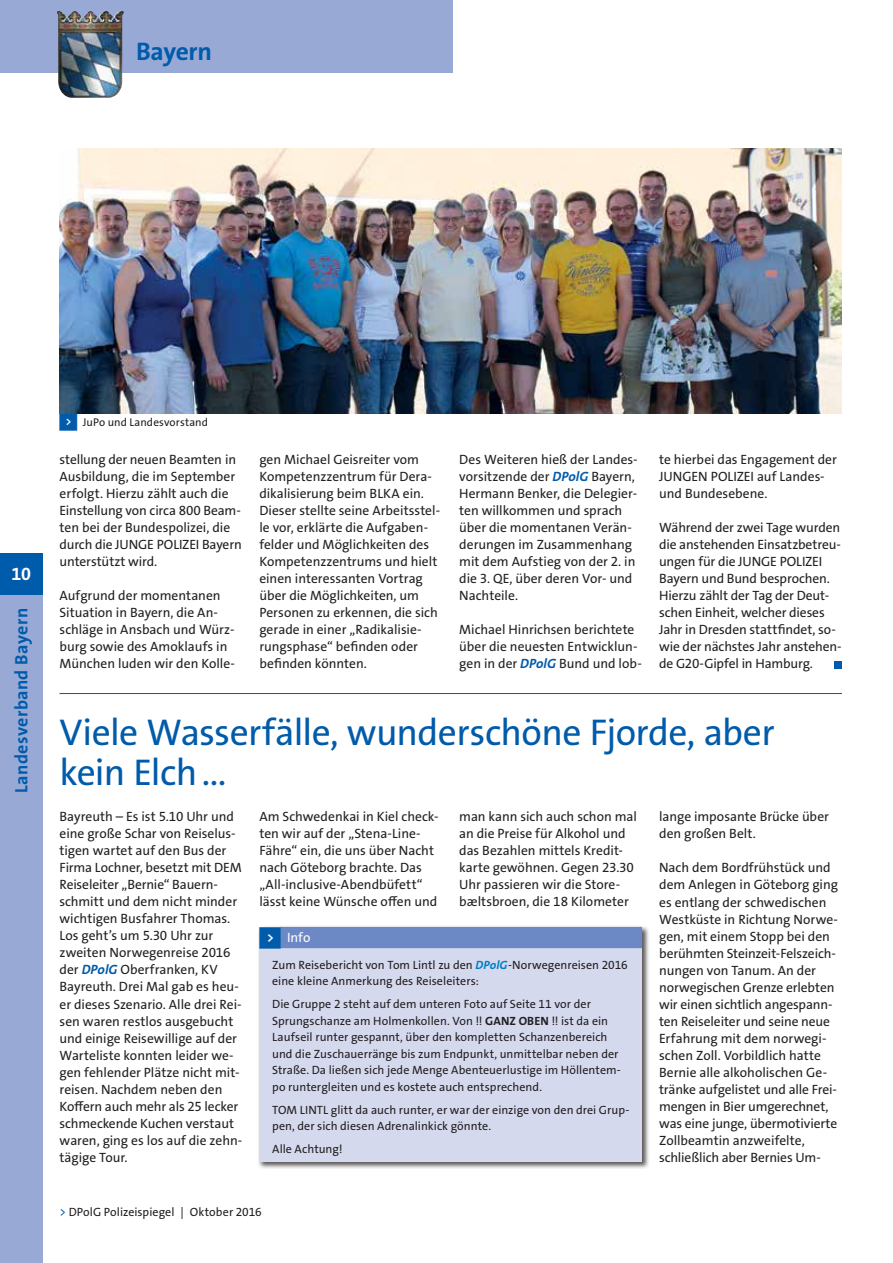
<style>
.page{position:relative;width:893px;height:1263px;background:#fff}
.page>*{position:absolute;margin:0;border:0;box-sizing:border-box;transform-origin:0 0}
.t1{font:37.5px/40.5px "The Sans Os F";letter-spacing:-.015em;color:#005baa}
.t2{font:700 25.5px "The Sans Os F";letter-spacing:-.01em;color:#005baa}
.t3{font:700 18px "The Sans Os F";letter-spacing:.02em;color:#005baa}
.t4{font:700 18px "The Sans Os F";color:#fff}
.t5{font:13.5px/17px "The Sans Os F";letter-spacing:-.005em;color:#231f20}
.t6{font:13.5px "The Sans Os F";color:#fff}
.t7{font:12px/16.5px "The Sans Os F";letter-spacing:.005em;color:#231f20}
.t8{font:11.25px "The Sans Os F";letter-spacing:.01em;color:#231f20}
.s1{font-family:"Top Numbers";color:#005baa}
.s2{font-weight:700;font-style:italic;color:#005baa}
.s3{font-weight:700;font-style:italic;color:#007dc5}
.s4{font-weight:700}
.s5{color:#005baa}
</style>
<div class="page">
<div style="left:835px;top:661px;width:7px;height:7px;background:#005baa"></div>
<img style="left:60px;top:149px;width:782px;height:264px">
<hr style="left:60px;top:693px;width:782px;height:1px;background:#005baa">
<div style="left:258px;top:925px;width:392px;height:244px;background:#231f20;opacity:.75"></div>
<div style="left:259px;top:927px;width:383px;height:234px;background:#d4d9ee"></div>
<div style="left:280px;top:927px;width:362px;height:21px;background:#6d89c5"></div>
<div style="left:264px;top:929px;width:12px;height:17px;background:#fff"></div>
<div style="left:0;top:553px;width:43px;height:42px;background:#005baa"></div>
<div style="left:0;top:595px;width:43px;height:668px;background:#98a9d6"></div>
<div style="left:0;top:0;width:453px;height:72px;background:#98a9d6"></div>
<img style="left:68px;top:11px;width:53px;height:11px">
<h2 class="t2" style="left:136px;top:35px;width:77px">Bayern</h2>
<h3 class="t4" style="left:12px;top:562px;width:21px">10</h3>
<h3 class="t3" style="left:10px;top:793px;width:187px;rotate:-90deg">Landesverband Bayern</h3>
<p class="t8" style="left:60px;top:415px;width:150px"><span class="s1">&lt;</span> JuPo und Landesvorstand</p>
<p class="t5" style="left:60px;top:451px;width:184px">stellung der neuen Beamten in<br>Ausbildung, die im September erfolgt. Hierzu zählt auch die<br>Einstellung von circa 800 Beam&shy;ten bei der Bundespolizei, die durch die JUNGE POLIZEI Bayern unterstützt wird.</p>
<p class="t5" style="left:60px;top:587px;width:177px">Aufgrund der momentanen<br>Situation in Bayern, die An&shy;schläge in Ansbach und Würz&shy;burg sowie des Amoklaufs in<br>München luden wir den Kolle-</p>
<p class="t5" style="left:259px;top:451px;width:182px">gen Michael Geisreiter vom<br>Kompetenzzentrum für Dera&shy;dikalisierung beim BLKA ein.<br>Dieser stellte seine Arbeitsstel&shy;le vor, erklärte die Aufgaben&shy;felder und Möglichkeiten des<br>Kompetenzzentrums und hielt einen interessanten Vortrag über die Möglichkeiten, um<br>Personen zu erkennen, die sich gerade in einer „Radikalisie&shy;rungsphase“ befinden oder befinden könnten.</p>
<p class="t5" style="left:459px;top:451px;width:180px">Des Weiteren hieß der Landes&shy;vorsitzende der <span class="s2">DPolG</span> Bayern,<br>Hermann Benker, die Delegier&shy;ten willkommen und sprach über die momentanen Verän&shy;derungen im Zusammenhang mit dem Aufstieg von der 2. in die 3. QE, über deren Vor- und<br>Nachteile.</p>
<p class="t5" style="left:459px;top:621px;width:184px">Michael Hinrichsen berichtete über die neuesten Entwicklun&shy;gen in der <span class="s2">DPolG</span> Bund und lob-</p>
<p class="t5" style="left:659px;top:451px;width:179px">te hierbei das Engagement der<br>JUNGEN POLIZEI auf Landes&shy;und Bundesebene.</p>
<p class="t5" style="left:659px;top:519px;width:184px">Während der zwei Tage wurden die anstehenden Einsatzbetreu&shy;ungen für die JUNGE POLIZEI<br>Bayern und Bund besprochen.<br>Hierzu zählt der Tag der Deut&shy;schen Einheit, welcher dieses<br>Jahr in Dresden stattfindet, so&shy;wie der nächstes Jahr anstehen&shy;de G20-Gipfel in Hamburg.</p>
<h1 class="t1" style="left:60px;top:712px;width:717px">Viele Wasserfälle, wunderschöne Fjorde, aber kein Elch…</h1>
<p class="t5" style="left:60px;top:808px;width:184px">Bayreuth – Es ist 5.10 Uhr und eine große Schar von Reiselus&shy;tigen wartet auf den Bus der<br>Firma Lochner, besetzt mit DEM<br>Reiseleiter „Bernie“ Bauern&shy;schmitt und dem nicht minder wichtigen Busfahrer Thomas.<br>Los geht’s um 5.30 Uhr zur zweiten Norwegenreise 2016 der <span class="s2">DPolG</span> Oberfranken, KV<br>Bayreuth. Drei Mal gab es heu&shy;er dieses Szenario. Alle drei Rei&shy;sen waren restlos ausgebucht und einige Reisewillige auf der<br>Warteliste konnten leider we&shy;gen fehlender Plätze nicht mit&shy;reisen. Nachdem neben den<br>Koffern auch mehr als 25 lecker schmeckende Kuchen verstaut waren, ging es los auf die zehn&shy;tägige Tour.</p>
<p class="t5" style="left:259px;top:808px;width:181px">Am Schwedenkai in Kiel check&shy;ten wir auf der „Stena-Line-<br>Fähre“ ein, die uns über Nacht nach Göteborg brachte. Das „All-inclusive-Abendbüfett“ lässt keine Wünsche offen und</p>
<p class="t5" style="left:459px;top:808px;width:179px">man kann sich auch schon mal an die Preise für Alkohol und das Bezahlen mittels Kredit&shy;karte gewöhnen. Gegen 23.30<br>Uhr passieren wir die Store&shy;bæltsbroen, die 18 Kilometer</p>
<p class="t5" style="left:659px;top:808px;width:171px">lange imposante Brücke über den großen Belt.</p>
<p class="t5" style="left:659px;top:859px;width:180px">Nach dem Bordfrühstück und dem Anlegen in Göteborg ging es entlang der schwedischen<br>Westküste in Richtung Norwe&shy;gen, mit einem Stopp bei den berühmten Steinzeit-Felszeich&shy;nungen von Tanum. An der norwegischen Grenze erlebten wir einen sichtlich angespann&shy;ten Reiseleiter und seine neue<br>Erfahrung mit dem norwegi&shy;schen Zoll. Vorbildlich hatte<br>Bernie alle alkoholischen Ge&shy;tränke aufgelistet und alle Frei&shy;mengen in Bier umgerechnet, was eine junge, übermotivierte<br>Zollbeamtin anzweifelte, schließlich aber Bernies Um-</p>
<p class="t6" style="left:259px;top:928px;width:52px"><span class="s1">&lt;</span> Info</p>
<p class="t7" style="left:272px;top:957px;width:357px">Zum Reisebericht von Tom Lintl zu den <span class="s3">DPolG</span>-Norwegenreisen 2016 eine kleine Anmerkung des Reiseleiters:</p>
<p class="t7" style="left:272px;top:996px;width:350px">Die Gruppe 2 steht auf dem unteren Foto auf Seite 11 vor der Sprungschanze am Holmenkollen. Von !! <span class="s4">GANZ OBEN</span> !! ist da ein Laufseil runter gespannt, über den kompletten Schanzenbereich und die Zuschauerränge bis zum Endpunkt, unmittelbar neben der Straße. Da ließen sich jede Menge Abenteuerlustige im Höllentem&shy;po runtergleiten und es kostete auch entsprechend.</p>
<p class="t7" style="left:272px;top:1101px;width:359px">TOM LINTL glitt da auch runter, er war der einzige von den drei Grup&shy;pen, der sich diesen Adrenalinkick gönnte.</p>
<p class="t7" style="left:272px;top:1141px;width:72px">Alle Achtung!</p>
<p class="t7" style="left:60px;top:1204px;width:204px"><span class="s5">&gt;</span> DPolG Polizeispiegel | Oktober 2016</p>
</div>
